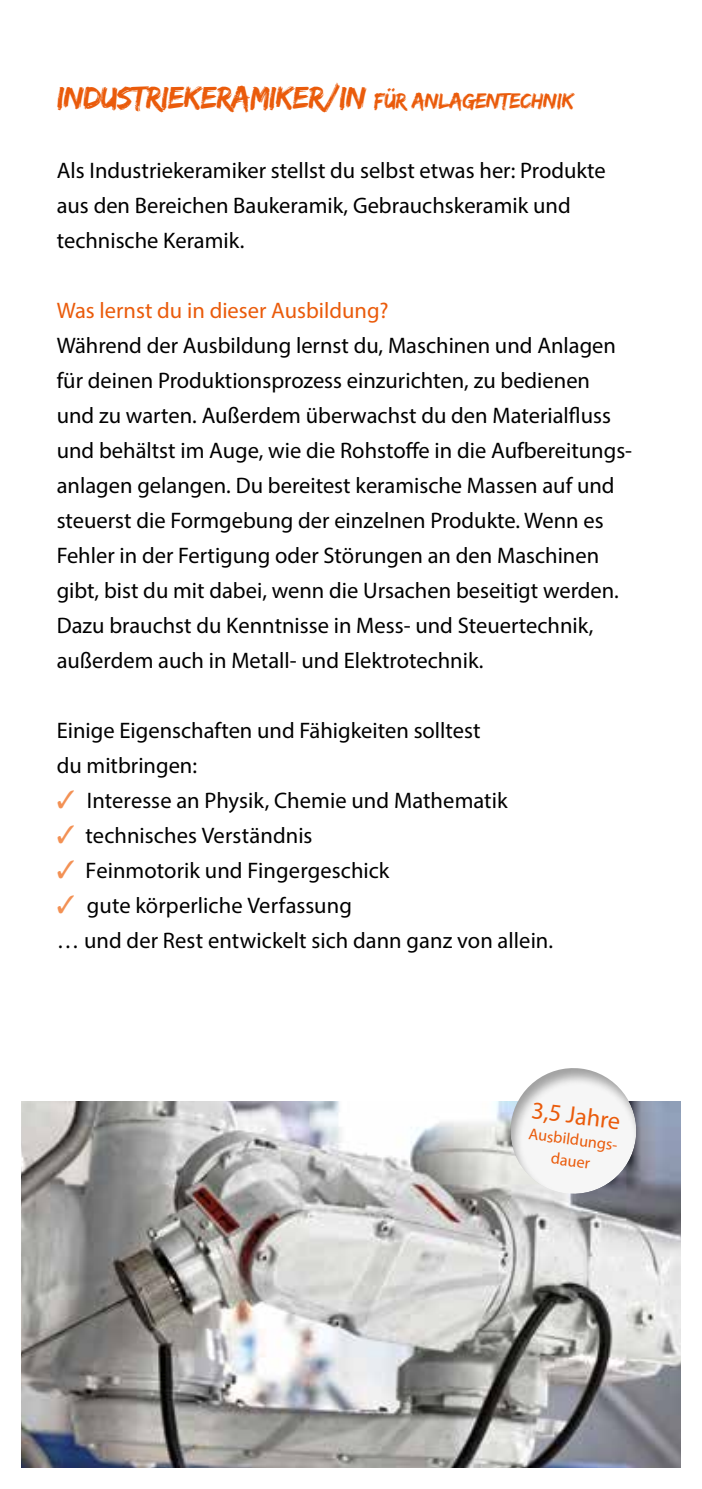
<style>
.page{position:relative;width:702px;height:1489px;background:#fff}
.page>*{position:absolute;margin:0;border:0;box-sizing:border-box;transform-origin:0 0}
.t1{font:32.5px "Edo SZ";letter-spacing:-.02em;color:#ea5b0b}
.t2{font:24.25px "Myriad Pro";color:#ea5b0b}
.t3{font:22.5px/35px "Myriad Pro";color:#000}
.t4{font:22.5px "Myriad Pro";color:#ea5b0b}
.t5{font:16.25px/21.2px "Myriad Pro";color:#ea5b0b;text-align:center}
.s1{font-size:22.5px}
.s2{color:#f39154}
</style>
<div class="page">
<img style="left:21px;top:1101px;width:659px;height:366px">
<svg style="left:499px;top:1068px;width:145px;height:133px"></svg>
<h1 class="t1" style="left:57px;top:78px;width:518px">INDUSTRIEKERAMIKER/IN <span class="s1">FÜR ANLAGENTECHNIK</span></h1>
<p class="t3" style="left:57px;top:152px;width:550px">Als Industriekeramiker stellst du selbst etwas her: Produkte aus den Bereichen Baukeramik, Gebrauchskeramik und technische Keramik.</p>
<p class="t4" style="left:57px;top:296px;width:333px">Was lernst du in dieser Ausbildung?</p>
<p class="t3" style="left:57px;top:327px;width:577px">Während der Ausbildung lernst du, Maschinen und Anlagen für deinen Produktionsprozess einzurichten, zu bedienen und zu warten. Außerdem überwachst du den Materialfluss und behältst im Auge, wie die Rohstoffe in die Aufbereitungs&shy;anlagen gelangen. Du bereitest keramische Massen auf und steuerst die Formgebung der einzelnen Produkte. Wenn es Fehler in der Fertigung oder Störungen an den Maschinen gibt, bist du mit dabei, wenn die Ursachen beseitigt werden.<br>Dazu brauchst du Kenntnisse in Mess- und Steuertechnik, außerdem auch in Metall- und Elektrotechnik.</p>
<p class="t3" style="left:57px;top:712px;width:425px">Einige Eigenschaften und Fähigkeiten solltest du mitbringen:</p>
<p class="t3" style="left:57px;top:782px;width:452px"><span class="s2">✓</span> Interesse an Physik, Chemie und Mathematik</p>
<p class="t3" style="left:57px;top:817px;width:257px"><span class="s2">✓</span> technisches Verständnis</p>
<p class="t3" style="left:57px;top:852px;width:334px"><span class="s2">✓</span> Feinmotorik und Fingergeschick</p>
<p class="t3" style="left:57px;top:887px;width:498px"><span class="s2">✓</span> gute körperliche Verfassung<br>… und der Rest entwickelt sich dann ganz von allein.</p>
<p class="t2" style="left:533px;top:1095px;width:91px;rotate:7deg">3,5 Jahre</p>
<p class="t5" style="left:530px;top:1122px;width:94px;rotate:7deg">Ausbildungs&shy;dauer</p>
</div>
